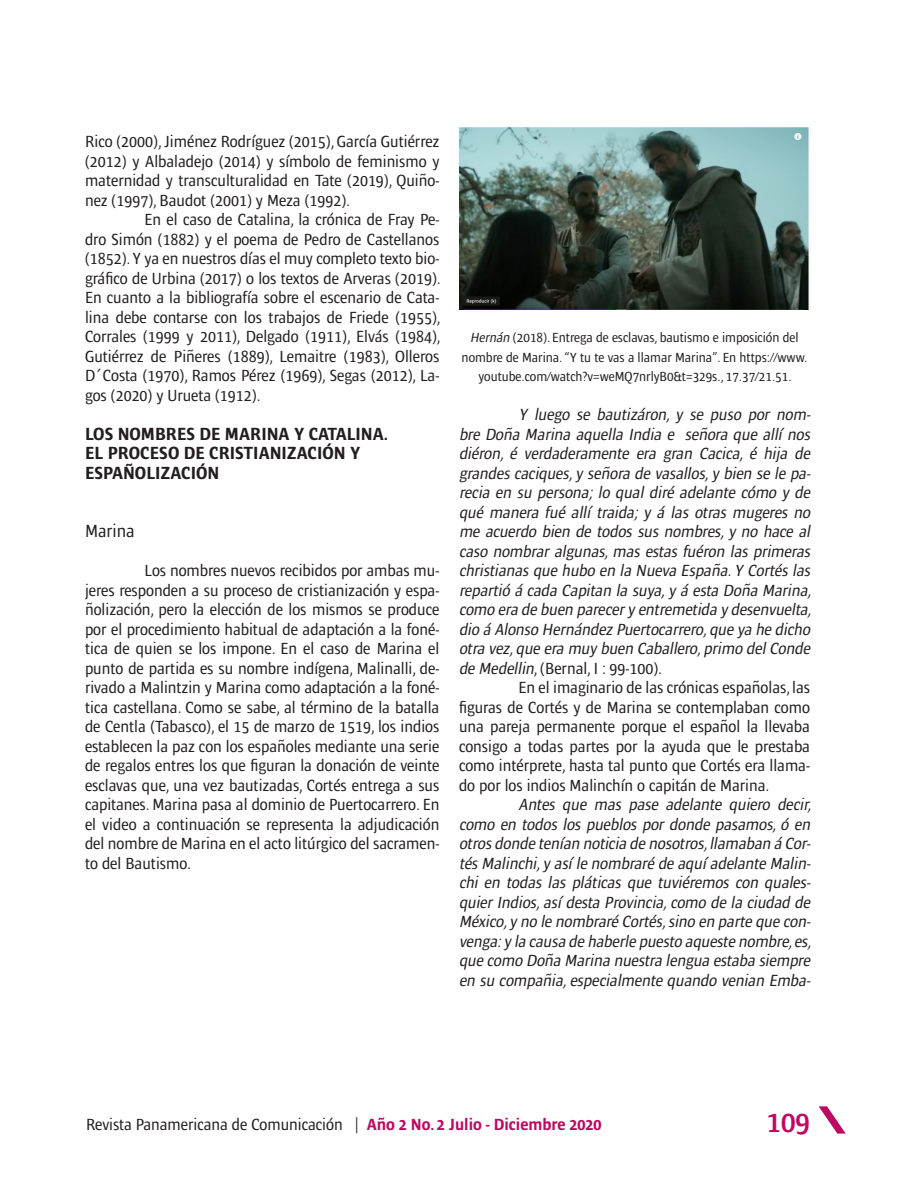
<style>
.page{position:relative;width:918px;height:1188px;background:#fff}
.page>*{position:absolute;margin:0;border:0;box-sizing:border-box;transform-origin:0 0}
.t1{font:600 condensed 30px "Ardoise Std";color:#bc0a62}
.Subtítulos{font:700 condensed 18px/19.5px "Ardoise Std";color:#231f20}
.Subtítulos_nivel_2{font:condensed 18px "Ardoise Std";color:#231f20}
.Contenido_con_sangrí{font:condensed 16.5px/19.5px "Ardoise Std";color:#231f20;text-align:justify}
.Contenido_con_sangrí-2{font:italic condensed 16.5px/19.5px "Ardoise Std";color:#231f20;text-align:justify}
.Nota_a_pie_de_tabla{font:condensed 13.5px/19.5px "Ardoise Std";color:#231f20;text-align:center}
.s1{font-style:italic}
.s2{font-style:normal}
.s3{font-weight:700;color:#bc0a62}
</style>
<div class="page">
<svg style="left:819px;top:1106px;width:27px;height:28px"></svg>
<img style="left:459px;top:128px;width:350px;height:182px">
<p class="Contenido_con_sangrí" style="left:85px;top:132px;width:356px">Rico (2000), Jiménez Rodríguez (2015), García Gutiérrez (2012) y Albaladejo (2014) y símbolo de feminismo y maternidad y transculturalidad en Tate (2019), Quiño&shy;nez (1997), Baudot (2001) y Meza (1992).</p>
<p class="Contenido_con_sangrí" style="left:85px;top:210px;width:357px;text-indent:60px">En el caso de Catalina, la crónica de Fray Pe&shy;dro Simón (1882) y el poema de Pedro de Castellanos (1852). Y ya en nuestros días el muy completo texto bio&shy;gráfico de Urbina (2017) o los textos de Arveras (2019).<br>En cuanto a la bibliografía sobre el escenario de Cata&shy;lina debe contarse con los trabajos de Friede (1955), Corrales (1999 y 2011), Delgado (1911), Elvás (1984), Gutiérrez de Piñeres (1889), Lemaitre (1983), Olleros D´ Costa (1970), Ramos Pérez (1969), Segas (2012), La&shy;gos (2020) y Urueta (1912).</p>
<p class="Subtítulos" style="left:85px;top:424px;width:305px">LOS NOMBRES DE MARINA Y CATALINA.<br>EL PROCESO DE CRISTIANIZACIÓN Y<br>ESPAÑOLIZACIÓN</p>
<p class="Subtítulos_nivel_2" style="left:85px;top:521px;width:51px">Marina</p>
<p class="Contenido_con_sangrí" style="left:85px;top:561px;width:356px;text-indent:60px">Los nombres nuevos recibidos por ambas mu&shy;jeres responden a su proceso de cristianización y espa&shy;ñolización, pero la elección de los mismos se produce por el procedimiento habitual de adaptación a la foné&shy;tica de quien se los impone. En el caso de Marina el punto de partida es su nombre indígena, Malinalli, de&shy;rivado a Malintzin y Marina como adaptación a la foné&shy;tica castellana. Como se sabe, al término de la batalla de Centla (Tabasco), el 15 de marzo de 1519, los indios establecen la paz con los españoles mediante una serie de regalos entres los que figuran la donación de veinte esclavas que, una vez bautizadas, Cortés entrega a sus capitanes. Marina pasa al dominio de Puertocarrero. En el video a continuación se representa la adjudicación del nombre de Marina en el acto litúrgico del sacramen&shy;to del Bautismo.</p>
<p class="Nota_a_pie_de_tabla" style="left:462px;top:328px;width:347px"><span class="s1">Hernán</span> (2018). Entrega de esclavas, bautismo e imposición del nombre de Marina. “Y tu te vas a llamar Marina”. En https://www. youtube.com/watch?v=weMQ7nrlyB0&amp;t=329s., 17.37/21.51.</p>
<p class="Contenido_con_sangrí-2" style="left:459px;top:405px;width:357px;text-indent:60px">Y luego se bautizáron, y se puso por nom&shy;bre Doña Marina aquella India e señora que allí nos diéron, é verdaderamente era gran Cacica, é hija de grandes caciques,y señora de vasallos,y bien se le pa&shy;recia en su persona; lo qual diré adelante cómo y de qué manera fué allí traida; y á las otras mugeres no me acuerdo bien de todos sus nombres,y no hace al caso nombrar algunas,mas estas fuéron las primeras christianas que hubo en la Nueva España.Y Cortés las repartió á cada Capitan la suya,y á esta Doña Marina, como era de buen parecery entremetida y desenvuelta, dio á Alonso Hernández Puertocarrero,que ya he dicho otra vez,que era muy buen Caballero,primo delConde de Medellin<span class="s2">, (Bernal, I : 99-100).</span></p>
<p class="Contenido_con_sangrí" style="left:459px;top:678px;width:353px;text-indent:60px">En el imaginario de las crónicas españolas, las figuras de Cortés y de Marina se contemplaban como una pareja permanente porque el español la llevaba consigo a todas partes por la ayuda que le prestaba como intérprete, hasta tal punto que Cortés era llama&shy;do por los indios Malinchín o capitán de Marina.</p>
<p class="Contenido_con_sangrí-2" style="left:459px;top:795px;width:357px;text-indent:60px">Antes que mas pase adelante quiero decir, como en todos los pueblos por donde pasamos,ó en otros donde tenían noticia de nosotros,llamaban á Cor&shy;tés Malinchi,y así le nombraré de aquí adelante Malin&shy;chi en todas las pláticas que tuviéremos con quales&shy;quier Indios,así desta Provincia,como de la ciudad de México,y no le nombraré Cortés,sino en parte que con&shy;venga:y la causa de haberle puesto aqueste nombre,es, que como Doña Marina nuestra lengua estaba siempre en su compañia,especialmente quando venian Emba-</p>
<p class="Contenido_con_sangrí" style="left:86px;top:1115px;width:517px">Revista Panamericana de Comunicación | <span class="s3">Año 2 No. 2 Julio - Diciembre 2020</span></p>
<h1 class="t1" style="left:767px;top:1104px;width:45px">109</h1>
</div>
